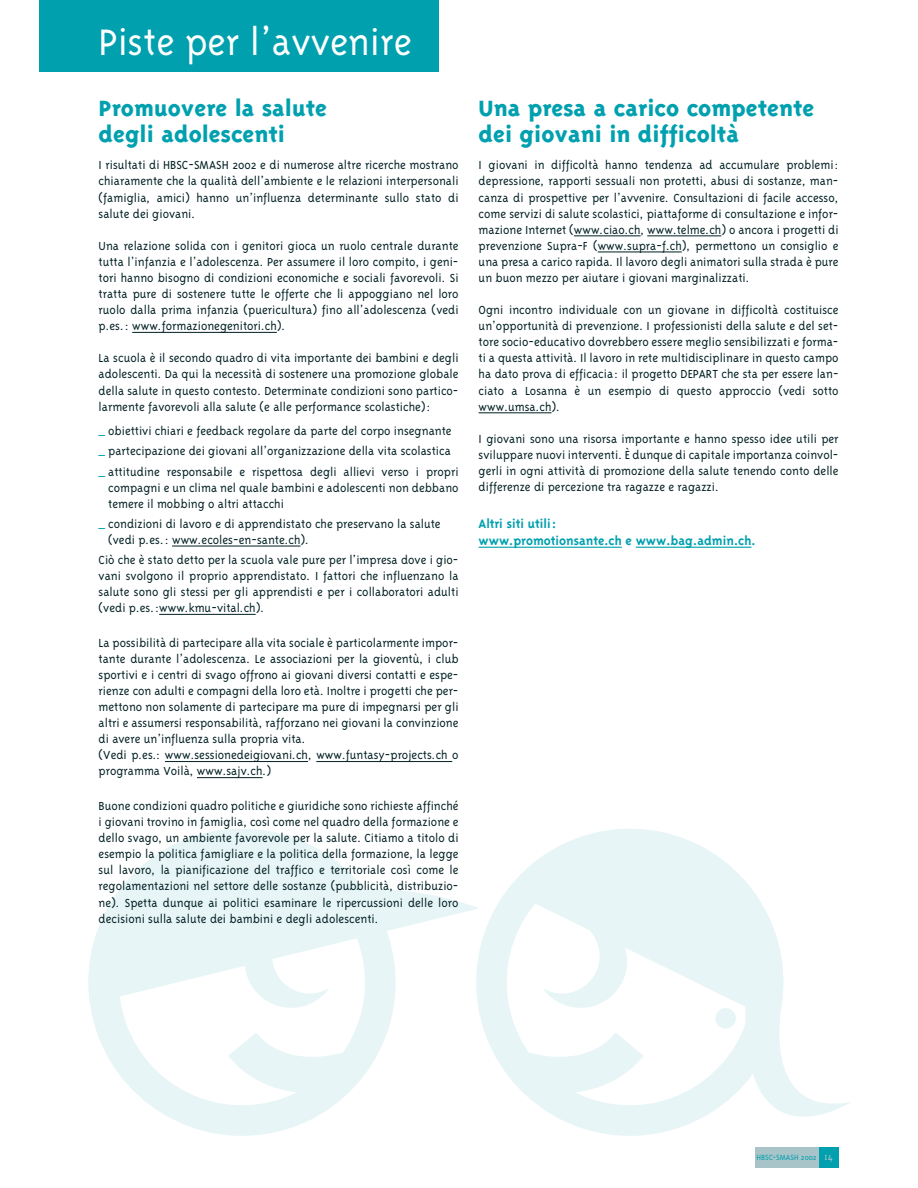
<style>
.page{position:relative;width:918px;height:1188px;background:#fff}
.page>*{position:absolute;margin:0;border:0;box-sizing:border-box;transform-origin:0 0}
.t1{font:300 42.3px "Triplex";color:#fff}
.t2{font:800 25.35px/25.3px "Triplex";color:#00a0af}
.t3{font:700 14.1px/17px "Triplex";color:#00a0af}
.t4{font:300 13.35px/16px "Triplex";color:#001f23;text-align:justify}
.t5{font:300 8.7px "Triplex";color:#00a0af}
.s1{color:#00a0af}
.s2{font-family:"Triplex Serif";font-size:11.25px;color:#a8c4c8}
</style>
<div class="page">
<svg style="left:90px;top:1004px;width:304px;height:132px"></svg>
<svg style="left:111px;top:1004px;width:262px;height:110px"></svg>
<svg style="left:89px;top:829px;width:377px;height:175px;fill:#e8f5f6"></svg>
<svg style="left:191px;top:912px;width:194px;height:194px"></svg>
<svg style="left:466px;top:903px;width:33px;height:134px"></svg>
<svg style="left:487px;top:915px;width:20px;height:159px;background:#eaf6f6"></svg>
<svg style="left:507px;top:829px;width:344px;height:307px"></svg>
<div style="left:39px;top:0;width:399px;height:72px;background:#00a0af"></div>
<div style="left:755px;top:1148px;width:64px;height:20px;background:#a8c4c8"></div>
<div style="left:819px;top:1148px;width:20px;height:20px;background:#00a0af"></div>
<hr style="left:132px;top:332px;width:145px;height:1px;background:#001f23">
<hr style="left:172px;top:546px;width:129px;height:1px;background:#001f23">
<hr style="left:159px;top:614px;width:97px;height:1px;background:#001f23">
<hr style="left:165px;top:761px;width:143px;height:1px;background:#001f23">
<hr style="left:316px;top:761px;width:136px;height:1px;background:#001f23">
<hr style="left:197px;top:777px;width:66px;height:1px;background:#001f23">
<hr style="left:574px;top:235px;width:67px;height:1px;background:#001f23">
<hr style="left:647px;top:235px;width:74px;height:1px;background:#001f23">
<hr style="left:598px;top:252px;width:84px;height:1px;background:#001f23">
<hr style="left:479px;top:412px;width:73px;height:1px;background:#001f23">
<hr style="left:479px;top:547px;width:143px;height:1px;background:#00a0af">
<hr style="left:636px;top:547px;width:116px;height:1px;background:#00a0af">
<h1 class="t1" style="left:99px;top:25px;width:315px">Piste per l’avvenire</h1>
<h2 class="t2" style="left:99px;top:98px;width:230px">Promuovere la salute degli adolescenti</h2>
<h2 class="t2" style="left:479px;top:98px;width:337px">Una presa a carico competente dei giovani in difficoltà</h2>
<p class="t4" style="left:99px;top:158px;width:362px">I risultati di HBSC-SMASH 2002 e di numerose altre ricerche mostrano chiaramente che la qualità dell’ambiente e le relazioni interpersonali (famiglia, amici) hanno un’influenza determinante sullo stato di salute dei giovani.</p>
<p class="t4" style="left:99px;top:238px;width:362px">Una relazione solida con i genitori gioca un ruolo centrale durante tutta l’infanzia e l’adolescenza. Per assumere il loro compito, i geni&shy;tori hanno bisogno di condizioni economiche e sociali favorevoli. Si tratta pure di sostenere tutte le offerte che li appoggiano nel loro ruolo dalla prima infanzia (puericultura) fino all’adolescenza (vedi p.es.: www.formazionegenitori.ch).</p>
<p class="t4" style="left:99px;top:351px;width:362px">La scuola è il secondo quadro di vita importante dei bambini e degli adolescenti. Da qui la necessità di sostenere una promozione globale della salute in questo contesto. Determinate condizioni sono partico&shy;larmente favorevoli alla salute (e alle performance scolastiche):</p>
<p class="t4" style="left:99px;top:422px;width:362px;line-height:20.1px;text-align:left"><span class="s1">_</span> obiettivi chiari e feedback regolare da parte del corpo insegnante <span class="s1">_</span> partecipazione dei giovani all’organizzazione della vita scolastica <span class="s1">_</span> attitudine responsabile e rispettosa degli allievi verso i propri</p>
<p class="t4" style="left:108px;top:480px;width:352px">compagni e un clima nel quale bambini e adolescenti non debbano temere il mobbing o altri attacchi</p>
<p class="t4" style="left:108px;top:516px;width:334px;text-indent:-10px"><span class="s1">_</span> condizioni di lavoro e di apprendistato che preservano la salute (vedi p.es.: www.ecoles-en-sante.ch).</p>
<p class="t4" style="left:99px;top:553px;width:362px">Ciò che è stato detto per la scuola vale pure per l’impresa dove i gio&shy;vani svolgono il proprio apprendistato. I fattori che influenzano la salute sono gli stessi per gli apprendisti e per i collaboratori adulti (vedi p.es.:www.kmu-vital.ch).</p>
<p class="t4" style="left:99px;top:635px;width:362px;text-align:left">La possibilità di partecipare alla vita sociale è particolarmente impor&shy;tante durante l’adolescenza. Le associazioni per la gioventù, i club sportivi e i centri di svago offrono ai giovani diversi contatti e espe&shy;rienze con adulti e compagni della loro età. Inoltre i progetti che per&shy;mettono non solamente di partecipare ma pure di impegnarsi per gli altri e assumersi responsabilità, rafforzano nei giovani la convinzione di avere un’influenza sulla propria vita.<br>(Vedi p.es.: www.sessionedeigiovani.ch, www.funtasy-projects.ch o programma Voilà, www.sajv.ch.)</p>
<p class="t4" style="left:99px;top:799px;width:362px">Buone condizioni quadro politiche e giuridiche sono richieste affinché i giovani trovino in famiglia, così come nel quadro della formazione e dello svago, un ambiente favorevole per la salute. Citiamo a titolo di esempio la politica famigliare e la politica della formazione, la legge sul lavoro, la pianificazione del traffico e territoriale così come le regolamentazioni nel settore delle sostanze (pubblicità, distribuzio&shy;ne). Spetta dunque ai politici esaminare le ripercussioni delle loro decisioni sulla salute dei bambini e degli adolescenti.</p>
<p class="t4" style="left:479px;top:158px;width:362px">I giovani in difficoltà hanno tendenza ad accumulare problemi: depressione, rapporti sessuali non protetti, abusi di sostanze, man&shy;canza di prospettive per l’avvenire. Consultazioni di facile accesso, come servizi di salute scolastici, piattaforme di consultazione e infor&shy;mazione Internet (www.ciao.ch, www.telme.ch) o ancora i progetti di prevenzione Supra-F (www.supra-f.ch), permettono un consiglio e una presa a carico rapida. Il lavoro degli animatori sulla strada è pure un buon mezzo per aiutare i giovani marginalizzati.</p>
<p class="t4" style="left:479px;top:303px;width:362px">Ogni incontro individuale con un giovane in difficoltà costituisce un’opportunità di prevenzione. I professionisti della salute e del set&shy;tore socio-educativo dovrebbero essere meglio sensibilizzati e forma&shy;ti a questa attività. Il lavoro in rete multidisciplinare in questo campo ha dato prova di efficacia: il progetto DEPART che sta per essere lan&shy;ciato a Losanna è un esempio di questo approccio (vedi sotto www.umsa.ch).</p>
<p class="t4" style="left:479px;top:431px;width:362px">I giovani sono una risorsa importante e hanno spesso idee utili per sviluppare nuovi interventi. È dunque di capitale importanza coinvol&shy;gerli in ogni attività di promozione della salute tenendo conto delle differenze di percezione tra ragazze e ragazzi.</p>
<p class="t3" style="left:479px;top:516px;width:279px">Altri siti utili:<br>www.promotionsante.ch e www.bag.admin.ch.</p>
<p class="t5" style="left:757px;top:1154px;width:78px">HBSC-SMASH 2002 <span class="s2">14</span></p>
</div>
